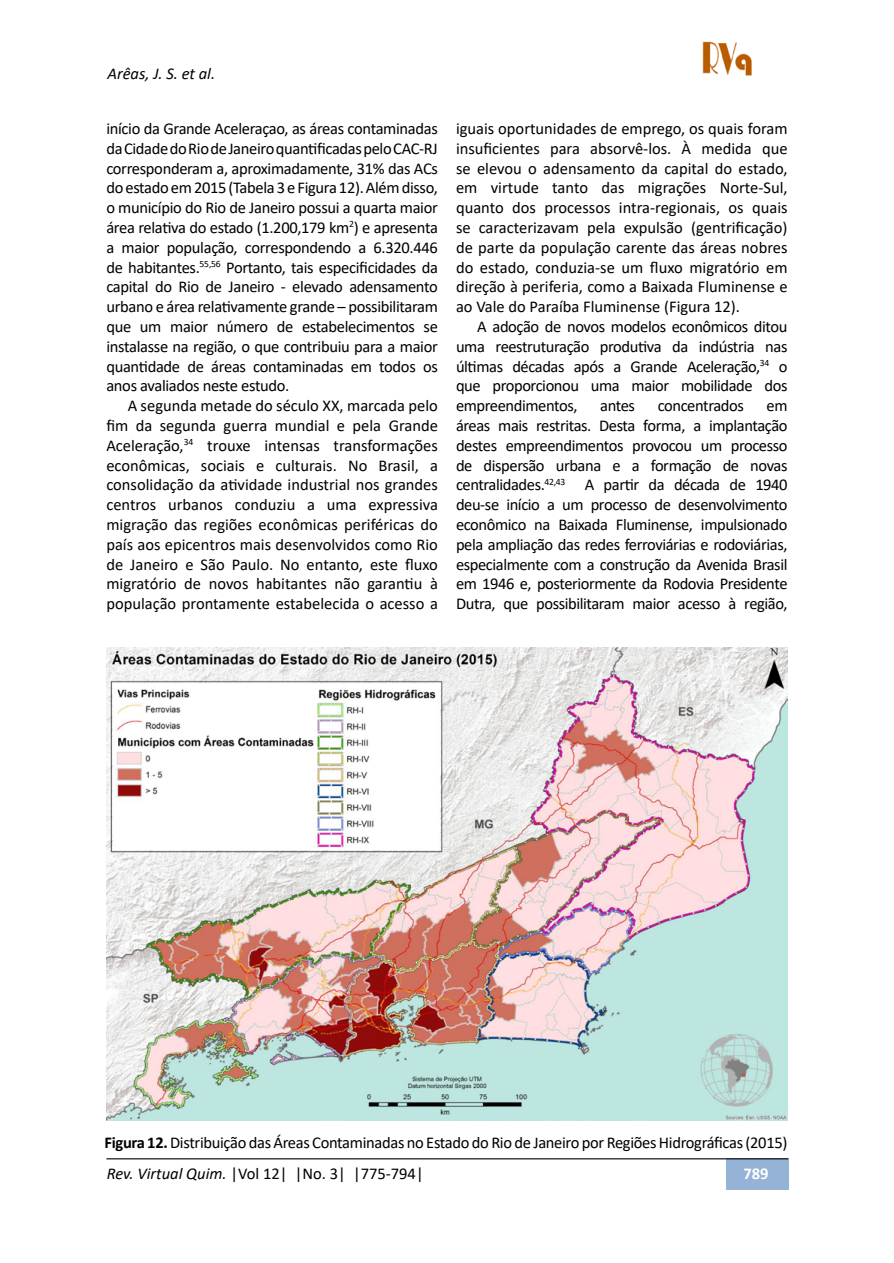
<style>
.page{position:relative;width:894px;height:1263px;background:#fff}
.page>*{position:absolute;margin:0;border:0;box-sizing:border-box;transform-origin:0 0}
.t1{font:16.5px/19.8px "Calibri";letter-spacing:-.02em;color:#000;text-align:justify}
.t2{font:16.5px "Calibri";color:#000}
.t3{font:italic 16.5px "Calibri";color:#000}
.t4{font:700 16.5px "Calibri";color:#fff}
.s1{font-weight:700}
.s2{font-style:italic}
</style>
<div class="page">
<div style="left:725px;top:1158px;width:62px;height:32px;background:#95b3d7"></div>
<hr style="left:106px;top:1158px;width:681px;height:1px;background:#000">
<img style="left:702px;top:41px;width:50px;height:35px">
<img style="left:106px;top:648px;width:681px;height:472px">
<p class="t3" style="left:107px;top:62px;width:109px">Arêas, J. S. et al.</p>
<p class="t1" style="left:106px;top:118px;width:333px">início da Grande Aceleraçao, as áreas contaminadas da Cidade do Rio de Janeiro quantificadas pelo CAC-RJ corresponderam a, aproximadamente, 31% das ACs do estado em 2015 (Tabela 3 e Figura 12). Além disso, o município do Rio de Janeiro possui a quarta maior área relativa do estado (1.200,179 km<sup>2</sup>) e apresenta a maior população, correspondendo a 6.320.446 de habitantes.<sup>55,56</sup> Portanto, tais especificidades da capital do Rio de Janeiro - elevado adensamento urbano e área relativamente grande – possibilitaram que um maior número de estabelecimentos se instalasse na região, o que contribuiu para a maior quantidade de áreas contaminadas em todos os anos avaliados neste estudo.</p>
<p class="t1" style="left:106px;top:395px;width:333px;text-indent:21px">A segunda metade do século XX, marcada pelo fim da segunda guerra mundial e pela Grande Aceleração,<sup>34</sup> trouxe intensas transformações econômicas, sociais e culturais. No Brasil, a consolidação da atividade industrial nos grandes centros urbanos conduziu a uma expressiva migração das regiões econômicas periféricas do país aos epicentros mais desenvolvidos como Rio de Janeiro e São Paulo. No entanto, este fluxo migratório de novos habitantes não garantiu à população prontamente estabelecida o acesso a</p>
<p class="t1" style="left:456px;top:118px;width:333px">iguais oportunidades de emprego, os quais foram insuficientes para absorvê-los. À medida que se elevou o adensamento da capital do estado, em virtude tanto das migrações Norte-Sul, quanto dos processos intra-regionais, os quais se caracterizavam pela expulsão (gentrificação) de parte da população carente das áreas nobres do estado, conduzia-se um fluxo migratório em direção à periferia, como a Baixada Fluminense e ao Vale do Paraíba Fluminense (Figura 12).</p>
<p class="t1" style="left:456px;top:316px;width:333px;text-indent:21px">A adoção de novos modelos econômicos ditou uma reestruturação produtiva da indústria nas últimas décadas após a Grande Aceleração,<sup>34</sup> o que proporcionou uma maior mobilidade dos empreendimentos,</p>
<p class="t1" style="left:600px;top:395px;width:36px">antes</p>
<p class="t1" style="left:657px;top:395px;width:88px">concentrados</p>
<p class="t1" style="left:456px;top:395px;width:333px;text-indent:310px">em áreas mais restritas. Desta forma, a implantação destes empreendimentos provocou um processo de dispersão urbana e a formação de novas centralidades.<sup>42,43</sup> A partir da década de 1940 deu-se início a um processo de desenvolvimento econômico na Baixada Fluminense, impulsionado pela ampliação das redes ferroviárias e rodoviárias, especialmente com a construção da Avenida Brasil em 1946 e, posteriormente da Rodovia Presidente Dutra, que possibilitaram maior acesso à região,</p>
<p class="t1" style="left:104px;top:1132px;width:684px"><span class="s1">Figura 12.</span> Distribuição das Áreas Contaminadas no Estado do Rio de Janeiro por Regiões Hidrográficas (2015)</p>
<p class="t2" style="left:107px;top:1162px;width:318px"><span class="s2">Rev. Virtual Quim.</span> |Vol 12| |No. 3| |775-794|</p>
<p class="t4" style="left:743px;top:1162px;width:27px">789</p>
</div>
